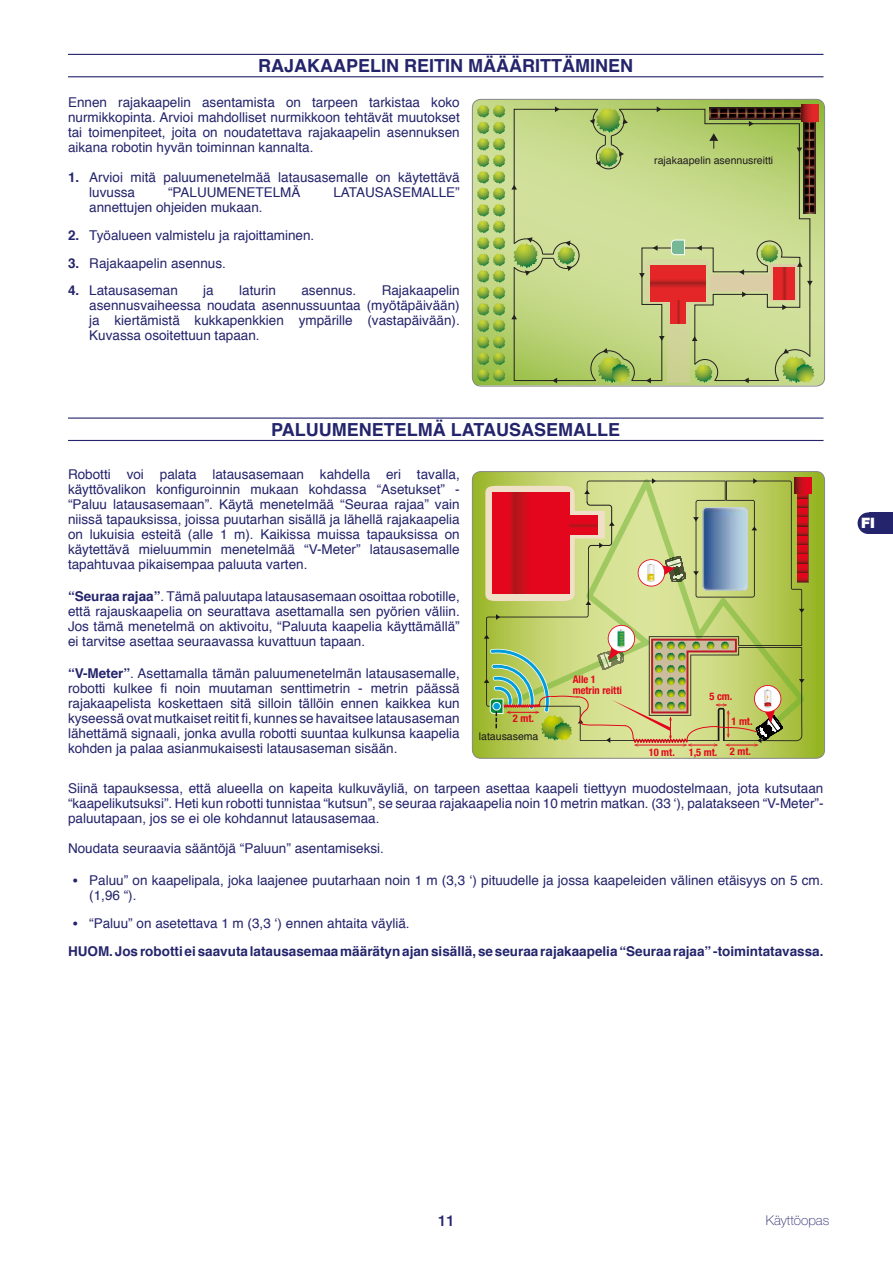
<style>
.page{position:relative;width:893px;height:1263px;background:#fff}
.page>*{position:absolute;margin:0;border:0;box-sizing:border-box;transform-origin:0 0}
.t1{font:700 18px "Helvetica";color:#24246c}
.t2{font:500 15px "Helvetica Neue LT Std";color:#24246c}
.t3{font:900 14.4px "Helvetica Neue LT Std";color:#fff}
.t4{font:13.5px/15px "Helvetica";color:#24246c;text-align:justify}
.t5{font:700 13.5px/27.8px "Helvetica";color:#24246c}
.t6{font:100 13.5px "Helvetica Neue LT Std";color:#24246c}
.t7{font:700 condensed 10.5px/10.5px "Helvetica Neue LT Pro";color:#e3061c}
.t8{font:10.5px "Helvetica";color:#231f20}
.t9{font:10.5px "Helvetica";color:#1b181c}
.s1{font-weight:700}
.s2{font-weight:700;font-size:18px}
.s3{font-size:18px}
.s4{font-weight:400}
</style>
<div class="page">
<div style="left:868px;top:512px;width:25px;height:22px;background:#24246c"></div>
<div style="left:858px;top:512px;width:21px;height:22px;background:#24246c;border-radius:50%"></div>
<hr style="left:68px;top:54px;width:755px;height:1px;background:#24246c">
<hr style="left:68px;top:76px;width:755px;height:1px;background:#24246c">
<hr style="left:68px;top:417px;width:755px;height:2px;background:#24246c">
<hr style="left:68px;top:440px;width:755px;height:1px;background:#24246c">
<svg style="left:472px;top:99px;width:353px;height:286px;background:#bbd27a"></svg>
<div style="left:804px;top:120px;width:12px;height:94px;background:#36302b"></div>
<div style="left:801px;top:105px;width:17px;height:17px;background:#e42629"></div>
<svg style="left:477px;top:105px;width:28px;height:277px;background:#a2c160"></svg>
<svg style="left:511px;top:106px;width:304px;height:277px;background:#bbc47d"></svg>
<div style="left:472px;top:99px;width:353px;height:287px;border:1px solid #878787;border-radius:9px"></div>
<svg style="left:472px;top:472px;width:353px;height:286px;background:#acc349"></svg>
<svg style="left:807px;top:494px;width:2px;height:89px"></svg>
<div style="left:794px;top:477px;width:17px;height:17px;background:#e2061c"></div>
<svg style="left:484px;top:478px;width:323px;height:268px;background:#beb170"></svg>
<div style="left:472px;top:471px;width:353px;height:288px;border:1px solid #878787;border-radius:9px"></div>
<h1 class="t1" style="left:258px;top:51px;width:376px">RAJAKAAPELIN REITIN MÄÄÄRITTÄMINEN</h1>
<p class="t4" style="left:68px;top:95px;width:393px">Ennen rajakaapelin asentamista on tarpeen tarkistaa koko nurmikkopinta. Arvioi mahdolliset nurmikkoon tehtävät muutokset tai toimenpiteet, joita on noudatettava rajakaapelin asennuksen aikana robotin hyvän toiminnan kannalta.</p>
<p class="t4" style="left:89px;top:170px;width:372px;text-indent:-21px"><span class="s1">1.</span> Arvioi mitä paluumenetelmää latausasemalle on käytettävä luvussa</p>
<p class="t4" style="left:168px;top:185px;width:134px">“PALUUMENETELMÄ</p>
<p class="t4" style="left:333px;top:185px;width:128px">LATAUSASEMALLE”</p>
<p class="t4" style="left:89px;top:200px;width:175px">annettujen ohjeiden mukaan.</p>
<p class="t4" style="left:68px;top:228px;width:248px"><span class="s1">2.</span> Työalueen valmistelu ja rajoittaminen.</p>
<p class="t4" style="left:68px;top:256px;width:159px"><span class="s1">3.</span> Rajakaapelin asennus.</p>
<p class="t4" style="left:68px;top:284px;width:111px"><span class="s1">4.</span> Latausaseman</p>
<p class="t4" style="left:203px;top:284px;width:12px">ja</p>
<p class="t4" style="left:239px;top:284px;width:38px">laturin</p>
<p class="t4" style="left:301px;top:284px;width:56px">asennus.</p>
<p class="t4" style="left:89px;top:284px;width:372px;text-indent:292px">Rajakaapelin asennusvaiheessa noudata asennussuuntaa (myötäpäivään) ja kiertämistä kukkapenkkien ympärille (vastapäivään).<br>Kuvassa osoitettuun tapaan.</p>
<p class="t8" style="left:654px;top:152px;width:121px">rajakaapelin asennusreitti</p>
<h1 class="t1" style="left:271px;top:415px;width:350px">PALUUMENETELMÄ LATAUSASEMALLE</h1>
<p class="t4" style="left:68px;top:467px;width:393px">Robotti voi palata latausasemaan kahdella eri tavalla, käyttövalikon konfiguroinnin mukaan kohdassa “Asetukset” - “Paluu latausasemaan”. Käytä menetelmää “Seuraa rajaa” vain niissä tapauksissa, joissa puutarhan sisällä ja lähellä rajakaapelia on lukuisia esteitä (alle 1 m). Kaikissa muissa tapauksissa on käytettävä mieluummin menetelmää “V-Meter” latausasemalle tapahtuvaa pikaisempaa paluuta varten.</p>
<p class="t4" style="left:68px;top:589px;width:393px"><span class="s1">“Seuraa rajaa”</span>. Tämä paluutapa latausasemaan osoittaa robotille, että rajauskaapelia on seurattava asettamalla sen pyörien väliin.<br>Jos tämä menetelmä on aktivoitu, “Paluuta kaapelia käyttämällä” ei tarvitse asettaa seuraavassa kuvattuun tapaan.</p>
<p class="t4" style="left:68px;top:666px;width:393px"><span class="s1">“V-Meter”</span>. Asettamalla tämän paluumenetelmän latausasemalle, robotti kulkee fi noin muutaman senttimetrin - metrin päässä rajakaapelista koskettaen sitä silloin tällöin ennen kaikkea kun kyseessä ovat mutkaiset reitit fi, kunnes se havaitsee latausaseman lähettämä signaali, jonka avulla robotti suuntaa kulkunsa kaapelia kohden ja palaa asianmukaisesti latausaseman sisään.</p>
<p class="t7" style="left:573px;top:674px;width:51px">Alle 1 metrin reitti</p>
<p class="t7" style="left:709px;top:691px;width:24px">5 cm.</p>
<p class="t7" style="left:513px;top:713px;width:23px">2 mt.</p>
<p class="t7" style="left:731px;top:715px;width:23px">1 mt.</p>
<p class="t7" style="left:649px;top:747px;width:28px">10 mt.</p>
<p class="t7" style="left:689px;top:747px;width:64px">1,5 mt. 2 mt.</p>
<p class="t9" style="left:479px;top:728px;width:61px">latausasema</p>
<p class="t4" style="left:68px;top:782px;width:757px">Siinä tapauksessa, että alueella on kapeita kulkuväyliä, on tarpeen asettaa kaapeli tiettyyn muodostelmaan, jota kutsutaan “kaapelikutsuksi”. Heti kun robotti tunnistaa “kutsun”, se seuraa rajakaapelia noin 10 metrin matkan. (33 ‘), palatakseen “V-Meter”- paluutapaan, jos se ei ole kohdannut latausasemaa.</p>
<p class="t4" style="left:68px;top:842px;width:317px">Noudata seuraavia sääntöjä “Paluun” asentamiseksi.</p>
<p class="t4" style="left:89px;top:874px;width:736px;text-indent:-17px"><span class="s2">•</span> Paluu” on kaapelipala, joka laajenee puutarhaan noin 1 m (3,3 ‘) pituudelle ja jossa kaapeleiden välinen etäisyys on 5 cm. (1,96 “).</p>
<p class="t5" style="left:68px;top:910px;width:757px;text-indent:4px"><span class="s3">•</span> <span class="s4">“Paluu” on asetettava 1 m (3,3 ‘) ennen ahtaita väyliä.<br></span>HUOM. Jos robotti ei saavuta latausasemaa määrätyn ajan sisällä, se seuraa rajakaapelia “Seuraa rajaa” -toimintatavassa.</p>
<p class="t3" style="left:861px;top:514px;width:15px">FI</p>
<p class="t2" style="left:438px;top:1211px;width:18px">11</p>
<p class="t6" style="left:766px;top:1212px;width:65px">Käyttöopas</p>
</div>
